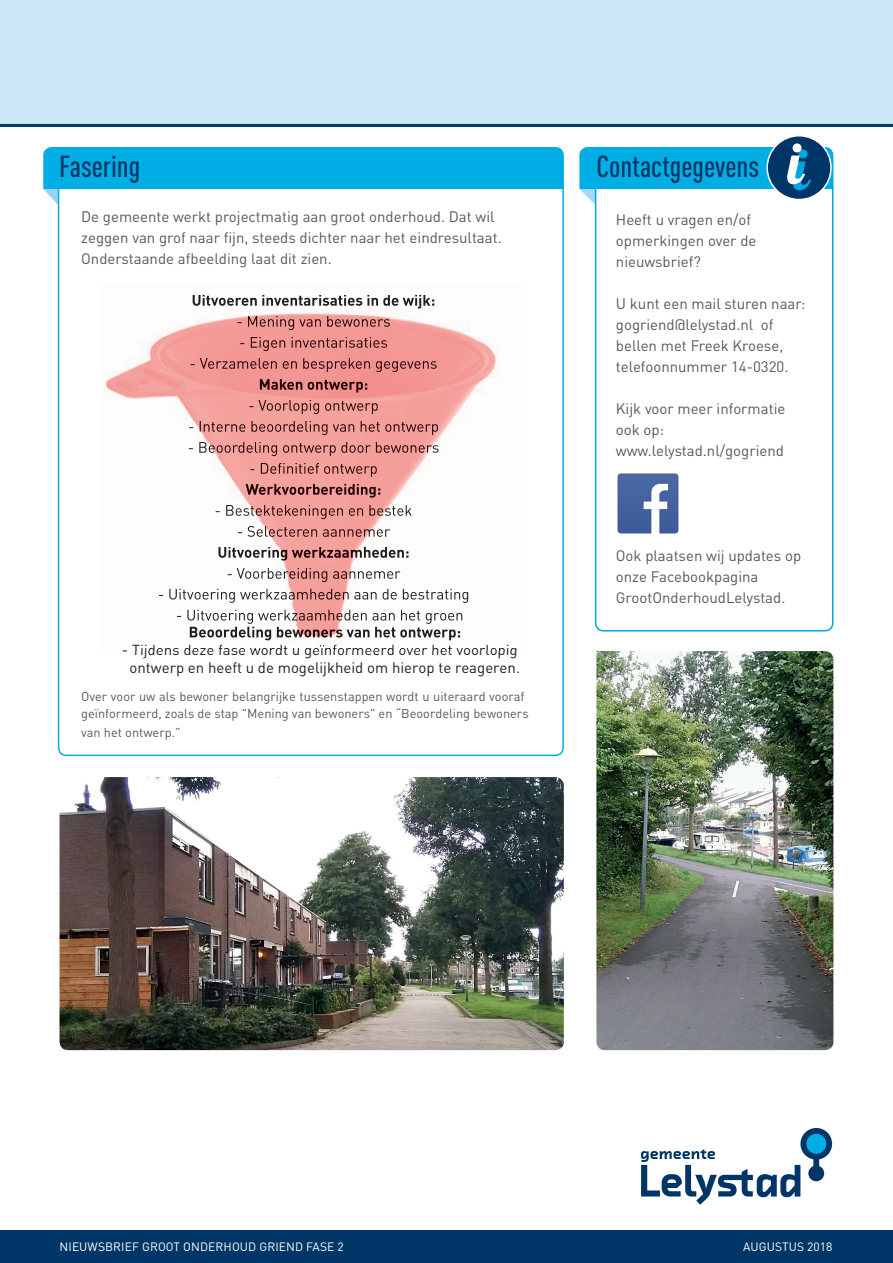
<style>
.page{position:relative;width:893px;height:1263px;background:#fff}
.page>*{position:absolute;margin:0;border:0;box-sizing:border-box;transform-origin:0 0}
.t1{font:500 condensed 30px "DIN Pro";color:#003667}
.t2{font:15px/21px "DIN Pro";color:#57585a}
.t3{font:15px/18px "DIN Pro";color:#231f20;text-align:center}
.t4{font:12.75px/17px "DIN Pro";color:#57585a}
.t5{font:12px "DIN Pro";letter-spacing:.01em;color:#fff}
</style>
<div class="page">
<div style="left:0;top:1230px;width:893px;height:33px;background:#003667"></div>
<svg style="left:641px;top:1128px;width:191px;height:76px"></svg>
<div style="left:0;top:0;width:893px;height:126px;background:#cbe7f8"></div>
<hr style="left:0;top:124px;width:893px;height:3px;background:#003667">
<div style="left:595px;top:179px;width:238px;height:452px;border:2px solid #00a5e3;border-radius:8px"></div>
<div style="left:767px;top:136px;width:64px;height:64px;background:#003667;border-radius:50%"></div>
<svg style="left:579px;top:143px;width:254px;height:62px"></svg>
<div style="left:766px;top:135px;width:66px;height:65px;border:2px solid #fff;border-radius:50%"></div>
<svg style="left:43px;top:147px;width:521px;height:58px"></svg>
<svg style="left:105px;top:294px;width:412px;height:357px"></svg>
<svg style="left:618px;top:474px;width:60px;height:59px;background:#607aad"></svg>
<img style="left:596px;top:651px;width:237px;height:399px">
<img style="left:60px;top:777px;width:504px;height:273px">
<h1 class="t1" style="left:61px;top:135px;width:83px">Fasering</h1>
<h1 class="t1" style="left:596px;top:135px;width:87px">Parkeren</h1>
<h1 class="t1" style="left:59px;top:144px;width:83px">Fasering</h1>
<h1 class="t1" style="left:596px;top:144px;width:164px">Contactgegevens</h1>
<p class="t2" style="left:81px;top:204px;width:422px">De gemeente werkt projectmatig aan groot onderhoud. Dat wil zeggen van grof naar fijn, steeds dichter naar het eindresultaat.<br>Onderstaande afbeelding laat dit zien.</p>
<p class="t3" style="left:122px;top:639px;width:400px">- Tijdens deze fase wordt u geïnformeerd over het voorlopig ontwerp en heeft u de mogelijkheid om hierop te reageren.</p>
<p class="t4" style="left:81px;top:687px;width:449px">Over voor uw als bewoner belangrijke tussenstappen wordt u uiteraard vooraf geïnformeerd, zoals de stap "Mening van bewoners" en “Beoordeling bewoners</p>
<p class="t4" style="left:81px;top:722px;width:101px">van het ontwerp.”</p>
<p class="t2" style="left:616px;top:208px;width:142px">Heeft u vragen en/of opmerkingen over de nieuwsbrief?</p>
<p class="t2" style="left:616px;top:292px;width:191px">U kunt een mail sturen naar: gogriend@lelystad.nl of bellen met Freek Kroese, telefoonnummer 14-0320.</p>
<p class="t2" style="left:616px;top:397px;width:171px">Kijk voor meer informatie ook op: www.lelystad.nl/gogriend</p>
<p class="t2" style="left:616px;top:544px;width:187px">Ook plaatsen wij updates op onze Facebookpagina<br>GrootOnderhoudLelystad.</p>
<p class="t5" style="left:60px;top:1237px;width:286px">NIEUWSBRIEF GROOT ONDERHOUD GRIEND FASE 2</p>
<p class="t5" style="left:743px;top:1237px;width:91px">AUGUSTUS 2018</p>
</div>
